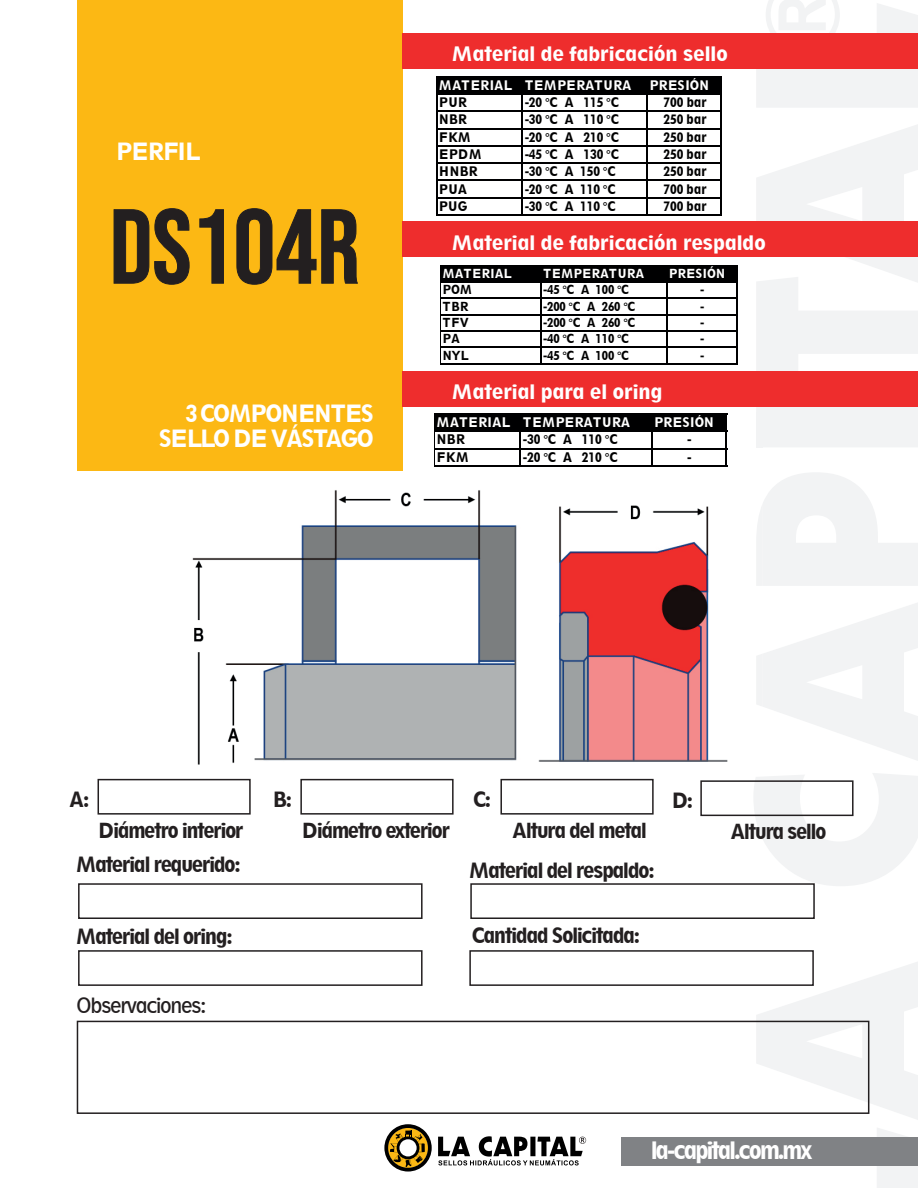
<style>
.page{position:relative;width:918px;height:1188px;background:#fff}
.page>*{position:absolute;margin:0;border:0;box-sizing:border-box;transform-origin:0 0}
.t1{font:105px "Bebas Neue";color:#231f20}
.t2{font:800 condensed 22.5px "Geometric 212 BT";letter-spacing:-.075em;color:#fff}
.t3{font:800 condensed 22.35px "Geometric 212 BT";letter-spacing:-.075em;color:#fff}
.t4{font:800 condensed 19.8px "Geometric 212 BT";letter-spacing:-.05em;color:#231f20}
.t5{font:condensed 19.8px "Geometric 212 BT";letter-spacing:-.05em;color:#231f20}
.t6{font:800 condensed 19.5px "Geometric 212 BT";letter-spacing:-.05em;color:#231f20}
.t7{font:800 condensed 18.75px "Geometric 212 BT";color:#fff;scale:1.09 1}
.t8{font:800 condensed 12.45px "Geometric 212 BT";letter-spacing:-.01em;color:#000001}
.t9{font:800 condensed 12.45px "Geometric 212 BT";letter-spacing:-.01em;color:#fff}
.t10{font:800 condensed 12.3px "Geometric 212 BT";letter-spacing:-.01em;color:#000001}
.t11{font:800 condensed 12.3px "Geometric 212 BT";letter-spacing:-.01em;color:#fff}
.t12{font:800 condensed 11.7px "Geometric 212 BT";letter-spacing:-.01em;color:#000001}
.t13{font:800 condensed 11.7px "Geometric 212 BT";letter-spacing:-.01em;color:#fff}
</style>
<div class="page">
<img style="left:157px;top:413px;width:606px;height:352px">
<div style="left:77px;top:0;width:326px;height:470px;background:#fcb814"></div>
<svg style="left:384px;top:1124px;width:48px;height:48px"></svg>
<svg style="left:438px;top:1136px;width:148px;height:29px"></svg>
<svg style="left:753px;top:602px;width:165px;height:586px"></svg>
<img style="left:756px;top:654px;width:7px;height:53px">
<svg style="left:763px;top:473px;width:155px;height:113px"></svg>
<img style="left:756px;top:503px;width:7px;height:83px">
<div style="left:756px;top:406px;width:162px;height:41px;background:#f2f3f4"></div>
<img style="left:756px;top:413px;width:7px;height:34px">
<svg style="left:756px;top:3px;width:162px;height:368px;fill:#f2f3f4"></svg>
<svg style="left:766px;top:0;width:74px;height:33px"></svg>
<div style="left:621px;top:1137px;width:297px;height:29px;background:#808285"></div>
<svg style="left:114px;top:208px;width:76px;height:77px"></svg>
<svg style="left:199px;top:209px;width:25px;height:75px"></svg>
<svg style="left:237px;top:208px;width:121px;height:77px"></svg>
<div style="left:403px;top:33px;width:515px;height:36px;background:#ee2d2d"></div>
<div style="left:403px;top:371px;width:515px;height:35px;background:#ee2d2d"></div>
<div style="left:98px;top:779px;width:153px;height:36px;border:2px solid #231f20"></div>
<div style="left:78px;top:883px;width:345px;height:36px;border:2px solid #231f20"></div>
<div style="left:300px;top:779px;width:154px;height:36px;border:2px solid #231f20"></div>
<div style="left:500px;top:779px;width:154px;height:36px;border:2px solid #231f20"></div>
<div style="left:700px;top:780px;width:154px;height:36px;border:2px solid #231f20"></div>
<div style="left:77px;top:1021px;width:792px;height:93px;border:2px solid #231f20"></div>
<div style="left:470px;top:883px;width:345px;height:36px;border:2px solid #231f20"></div>
<div style="left:78px;top:950px;width:345px;height:36px;border:2px solid #231f20"></div>
<div style="left:435px;top:415px;width:292px;height:17px;background:#000001"></div>
<hr style="left:435px;top:414px;width:292px;height:1px;background:#000001">
<hr style="left:435px;top:448px;width:292px;height:1px;background:#000001">
<hr style="left:434px;top:414px;width:1px;height:53px;background:#000001">
<hr style="left:520px;top:415px;width:1px;height:52px;background:#000001">
<hr style="left:651px;top:415px;width:1px;height:52px;background:#000001">
<hr style="left:435px;top:465px;width:292px;height:2px;background:#000001">
<hr style="left:726px;top:415px;width:1px;height:52px;background:#000001">
<div style="left:441px;top:266px;width:297px;height:17px;background:#000001"></div>
<hr style="left:441px;top:265px;width:297px;height:1px;background:#000001">
<hr style="left:441px;top:297px;width:297px;height:2px;background:#000001">
<hr style="left:441px;top:314px;width:297px;height:1px;background:#000001">
<hr style="left:441px;top:330px;width:297px;height:2px;background:#000001">
<hr style="left:441px;top:346px;width:297px;height:2px;background:#000001">
<hr style="left:440px;top:265px;width:1px;height:99px;background:#000001">
<hr style="left:540px;top:266px;width:2px;height:98px;background:#000001">
<hr style="left:666px;top:266px;width:1px;height:98px;background:#000001">
<hr style="left:441px;top:363px;width:297px;height:1px;background:#000001">
<hr style="left:736px;top:266px;width:2px;height:98px;background:#000001">
<div style="left:403px;top:222px;width:515px;height:35px;background:#ee2d2d"></div>
<div style="left:469px;top:950px;width:345px;height:36px;border:2px solid #231f20"></div>
<div style="left:437px;top:77px;width:285px;height:18px;background:#000001"></div>
<hr style="left:437px;top:110px;width:285px;height:2px;background:#000001">
<hr style="left:437px;top:128px;width:285px;height:1px;background:#000001">
<hr style="left:437px;top:145px;width:285px;height:2px;background:#000001">
<hr style="left:437px;top:162px;width:285px;height:2px;background:#000001">
<hr style="left:437px;top:180px;width:285px;height:1px;background:#000001">
<hr style="left:437px;top:197px;width:285px;height:2px;background:#000001">
<hr style="left:437px;top:77px;width:1px;height:139px;background:#000001">
<hr style="left:522px;top:77px;width:1px;height:139px;background:#000001">
<hr style="left:646px;top:77px;width:2px;height:139px;background:#000001">
<hr style="left:437px;top:214px;width:285px;height:2px;background:#000001">
<hr style="left:721px;top:77px;width:1px;height:139px;background:#000001">
<h3 class="t3" style="left:116px;top:137px;width:85px">PERFIL</h3>
<h1 class="t1" style="left:110px;top:187px;width:252px">ds104r</h1>
<h3 class="t3" style="left:185px;top:399px;width:190px">3 COMPONENTES</h3>
<h3 class="t3" style="left:159px;top:425px;width:217px">SELLO DE VÁSTAGO</h3>
<h3 class="t7" style="left:452px;top:42px;width:255px">Material de fabricación sello</h3>
<p class="t11" style="left:439px;top:77px;width:194px">MATERIAL TEMPERATURA</p>
<p class="t11" style="left:649px;top:77px;width:61px">PRESIÓN</p>
<p class="t10" style="left:439px;top:95px;width:30px">PUR</p>
<p class="t10" style="left:525px;top:95px;width:96px">-20 °C A 115 °C</p>
<p class="t10" style="left:664px;top:95px;width:45px">700 bar</p>
<p class="t10" style="left:439px;top:112px;width:30px">NBR</p>
<p class="t10" style="left:525px;top:112px;width:96px">-30 °C A 110 °C</p>
<p class="t10" style="left:664px;top:112px;width:45px">250 bar</p>
<p class="t10" style="left:439px;top:129px;width:33px">FKM</p>
<p class="t10" style="left:525px;top:129px;width:96px">-20 °C A 210 °C</p>
<p class="t10" style="left:664px;top:129px;width:45px">250 bar</p>
<p class="t10" style="left:439px;top:147px;width:44px">EPDM</p>
<p class="t10" style="left:525px;top:147px;width:96px">-45 °C A 130 °C</p>
<p class="t10" style="left:663px;top:147px;width:45px">250 bar</p>
<p class="t10" style="left:439px;top:164px;width:41px">HNBR</p>
<p class="t10" style="left:525px;top:164px;width:92px">-30 °C A 150 °C</p>
<p class="t10" style="left:663px;top:164px;width:45px">250 bar</p>
<p class="t10" style="left:439px;top:181px;width:30px">PUA</p>
<p class="t10" style="left:525px;top:181px;width:92px">-20 °C A 110 °C</p>
<p class="t10" style="left:663px;top:181px;width:45px">700 bar</p>
<p class="t10" style="left:439px;top:199px;width:30px">PUG</p>
<p class="t10" style="left:525px;top:199px;width:92px">-30 °C A 110 °C</p>
<p class="t10" style="left:663px;top:199px;width:45px">700 bar</p>
<h3 class="t7" style="left:452px;top:231px;width:290px">Material de fabricación respaldo</h3>
<p class="t13" style="left:443px;top:266px;width:70px">MATERIAL</p>
<p class="t13" style="left:543px;top:266px;width:103px">TEMPERATURA</p>
<p class="t13" style="left:669px;top:266px;width:58px">PRESIÓN</p>
<p class="t12" style="left:443px;top:282px;width:31px">POM</p>
<p class="t12" style="left:543px;top:282px;width:87px">-45 °C A 100 °C</p>
<p class="t12" style="left:700px;top:282px;width:6px">-</p>
<p class="t12" style="left:443px;top:299px;width:28px">TBR</p>
<p class="t12" style="left:543px;top:299px;width:94px">-200 °C A 260 °C</p>
<p class="t12" style="left:700px;top:299px;width:6px">-</p>
<p class="t12" style="left:443px;top:315px;width:28px">TFV</p>
<p class="t12" style="left:543px;top:315px;width:94px">-200 °C A 260 °C</p>
<p class="t12" style="left:700px;top:315px;width:6px">-</p>
<p class="t12" style="left:443px;top:332px;width:19px">PA</p>
<p class="t12" style="left:543px;top:332px;width:87px">-40 °C A 110 °C</p>
<p class="t12" style="left:700px;top:332px;width:6px">-</p>
<p class="t12" style="left:443px;top:348px;width:27px">NYL</p>
<p class="t12" style="left:543px;top:348px;width:87px">-45 °C A 100 °C</p>
<p class="t12" style="left:700px;top:348px;width:6px">-</p>
<h3 class="t7" style="left:452px;top:380px;width:195px">Material para el oring</h3>
<p class="t9" style="left:437px;top:414px;width:195px">MATERIAL TEMPERATURA</p>
<p class="t9" style="left:654px;top:414px;width:62px">PRESIÓN</p>
<p class="t8" style="left:437px;top:432px;width:30px">NBR</p>
<p class="t8" style="left:523px;top:432px;width:96px">-30 °C A 110 °C</p>
<p class="t8" style="left:687px;top:432px;width:6px">-</p>
<p class="t8" style="left:437px;top:449px;width:34px">FKM</p>
<p class="t8" style="left:523px;top:449px;width:96px">-20 °C A 210 °C</p>
<p class="t8" style="left:687px;top:449px;width:6px">-</p>
<h3 class="t4" style="left:69px;top:787px;width:22px">A:</h3>
<h3 class="t6" style="left:98px;top:818px;width:147px">Diámetro interior</h3>
<h3 class="t4" style="left:272px;top:787px;width:21px">B:</h3>
<h3 class="t4" style="left:473px;top:787px;width:19px">C:</h3>
<h3 class="t4" style="left:671px;top:788px;width:23px">D:</h3>
<h3 class="t6" style="left:301px;top:818px;width:150px">Diámetro exterior</h3>
<h3 class="t6" style="left:512px;top:818px;width:136px">Altura del metal</h3>
<h3 class="t6" style="left:730px;top:820px;width:98px">Altura sello</h3>
<h3 class="t4" style="left:76px;top:852px;width:166px">Material requerido:</h3>
<h3 class="t4" style="left:469px;top:858px;width:187px">Material del respaldo:</h3>
<h3 class="t4" style="left:76px;top:924px;width:158px">Material del oring:</h3>
<h3 class="t4" style="left:472px;top:923px;width:170px">Cantidad Solicitada:</h3>
<h3 class="t5" style="left:76px;top:993px;width:131px">Observaciones:</h3>
<h2 class="t2" style="left:651px;top:1136px;width:163px">la-capital.com.mx</h2>
</div>
